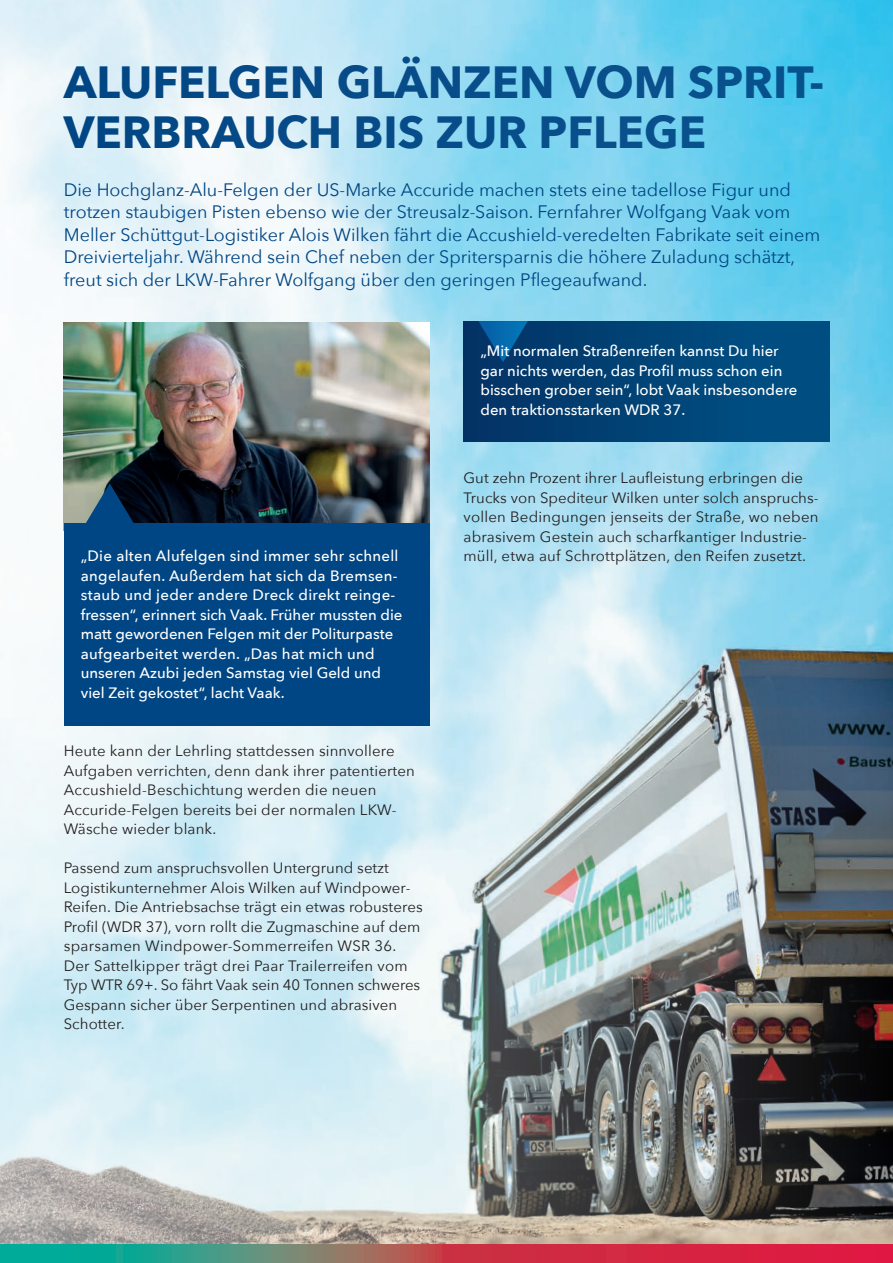
<style>
.page{position:relative;width:893px;height:1263px;background:#fff}
.page>*{position:absolute;margin:0;border:0;box-sizing:border-box;transform-origin:0 0}
.t1{font:700 45px/49.5px "Avenir Next";color:#004684}
.t2{font:18px/22.5px "Avenir Next";color:#004684}
.t3{font:15px/19.5px "Avenir Next";letter-spacing:.005em;color:#231f20}
.t4{font:500 15px/19.5px "Avenir Next";color:#fff}
</style>
<div class="page">
<img style="left:0;top:0;width:893px;height:1245px">
<svg style="left:0;top:1245px;width:893px;height:18px;background:#92595f"></svg>
<img style="left:64px;top:323px;width:365px;height:201px">
<div style="left:64px;top:524px;width:365px;height:202px;background:#004684"></div>
<div style="left:463px;top:321px;width:366px;height:120px;background:linear-gradient(to right,#033365,#005285)"></div>
<svg style="left:85px;top:483px;width:49px;height:41px;background:#2a4f6c"></svg>
<svg style="left:478px;top:321px;width:50px;height:41px;background:#044f8b"></svg>
<h1 class="t1" style="left:64px;top:57px;width:762px">ALUFELGEN GLÄNZEN VOM SPRIT-<br>VERBRAUCH BIS ZUR PFLEGE</h1>
<p class="t2" style="left:64px;top:177px;width:758px">Die Hochglanz-Alu-Felgen der US-Marke Accuride machen stets eine tadellose Figur und trotzen staubigen Pisten ebenso wie der Streusalz-Saison. Fernfahrer Wolfgang Vaak vom Meller Schüttgut-Logistiker Alois Wilken fährt die Accushield-veredelten Fabrikate seit einem Dreivierteljahr. Während sein Chef neben der Spritersparnis die höhere Zuladung schätzt, freut sich der LKW-Fahrer Wolfgang über den geringen Pflegeaufwand.</p>
<p class="t4" style="left:81px;top:546px;width:323px">„Die alten Alufelgen sind immer sehr schnell angelaufen. Außerdem hat sich da Bremsen&shy;staub und jeder andere Dreck direkt reinge&shy;fressen“, erinnert sich Vaak. Früher mussten die matt gewordenen Felgen mit der Politurpaste aufgearbeitet werden. „Das hat mich und unseren Azubi jeden Samstag viel Geld und viel Zeit gekostet“, lacht Vaak.</p>
<p class="t3" style="left:64px;top:740px;width:353px">Heute kann der Lehrling stattdessen sinnvollere Aufgaben verrichten, denn dank ihrer patentierten Accushield-Beschichtung werden die neuen Accuride-Felgen bereits bei der normalen LKW-Wäsche wieder blank.</p>
<p class="t3" style="left:64px;top:857px;width:360px">Passend zum anspruchsvollen Untergrund setzt Logistikunternehmer Alois Wilken auf Windpower-Reifen. Die Antriebsachse trägt ein etwas robusteres Profil (WDR 37), vorn rollt die Zugmaschine auf dem sparsamen Windpower-Sommerreifen WSR 36.<br>Der Sattelkipper trägt drei Paar Trailerreifen vom Typ WTR 69+. So fährt Vaak sein 40 Tonnen schweres Gespann sicher über Serpentinen und abrasiven Schotter.</p>
<p class="t4" style="left:480px;top:341px;width:318px">„Mit normalen Straßenreifen kannst Du hier gar nichts werden, das Profil muss schon ein bisschen grober sein“, lobt Vaak insbesondere den traktionsstarken WDR 37.</p>
<p class="t3" style="left:463px;top:467px;width:357px">Gut zehn Prozent ihrer Laufleistung erbringen die Trucks von Spediteur Wilken unter solch anspruchs&shy;vollen Bedingungen jenseits der Straße, wo neben abrasivem Gestein auch scharfkantiger Industrie&shy;müll, etwa auf Schrottplätzen, den Reifen zusetzt.</p>
</div>
